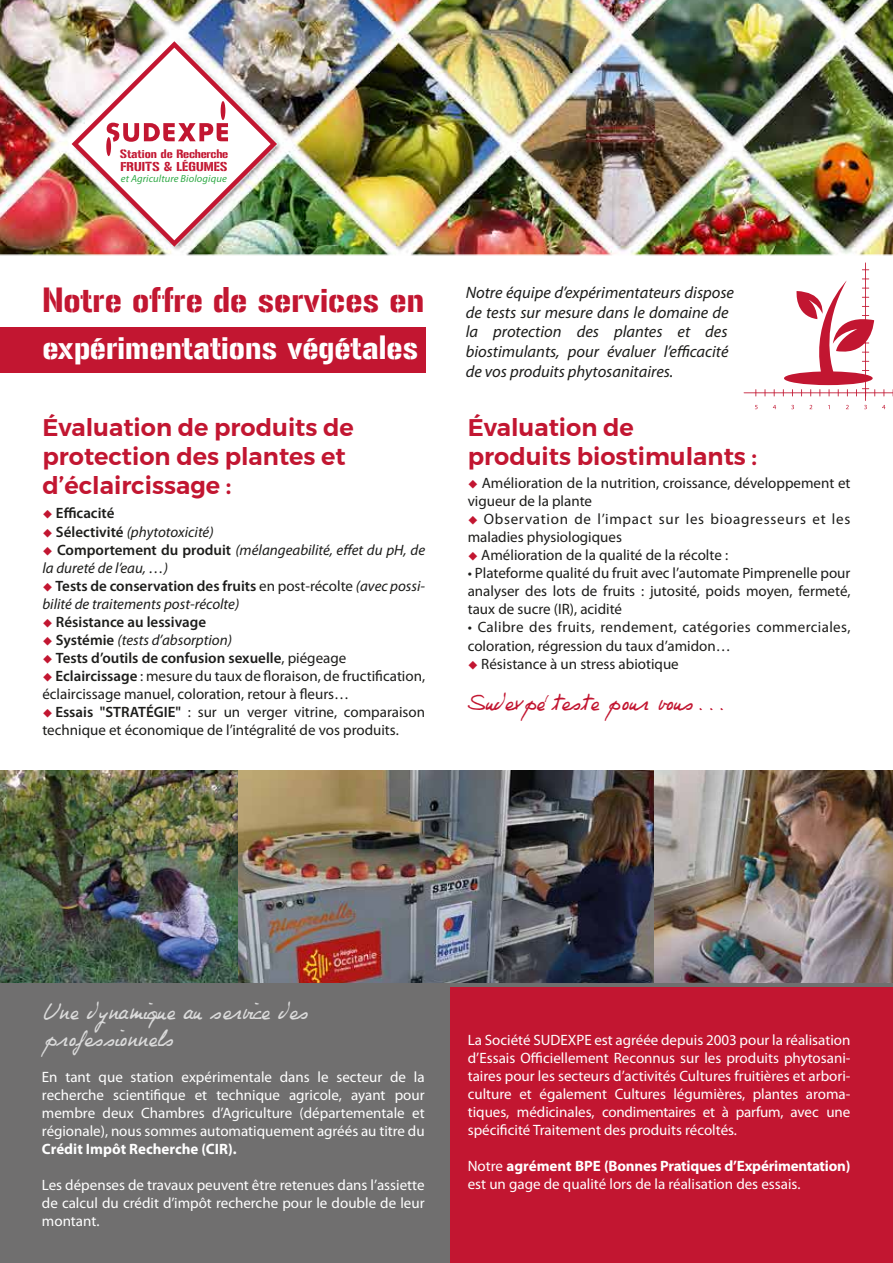
<style>
.page{position:relative;width:893px;height:1263px;background:#fff}
.page>*{position:absolute;margin:0;border:0;box-sizing:border-box;transform-origin:0 0}
.t1{font:30.75px "Gunplay";color:#c21631}
.t2{font:28.95px "Gunplay";color:#fff}
.t3{font:600 24px/28.8px "Montserrat";color:#c21631}
.t4{font:18px/27px "Philing";color:#dadada}
.t5{font:18px "Philing";color:#c21631}
.t6{font:italic 16.5px/19.8px "Myriad Pro";color:#1d1d1b}
.t7{font:15px/18px "Myriad Pro";color:#fff;text-align:justify}
.t8{font:15px/18px "Myriad Pro";color:#1d1d1b}
.t9{font:italic 15px/18px "Myriad Pro";color:#1d1d1b}
.t10{font:15px/18px "Myriad Pro";letter-spacing:.02em;color:#1d1d1b}
.t11{font:600 15px "Myriad Pro";color:#1d1d1b}
.t12{font:15px/18px "Myriad Pro";letter-spacing:.05em;color:#1d1d1b}
.t13{font:700 15px "Myriad Pro";color:#fff}
.t14{font:11.25px "Gunplay";letter-spacing:.005em;color:#c21631}
.t15{font:10.65px "Gunplay";letter-spacing:-.02em;color:#c21631}
.t16{font:italic 10.35px "Myriad Pro";letter-spacing:.01em;color:#31aa47}
.s1{color:#c21631}
.s2{font-weight:600;font-style:normal}
.s3{font-style:normal}
.s4{font-weight:400}
.s5{font-weight:600}
.s6{font-weight:700}
</style>
<div class="page">
<div style="left:0;top:955px;width:893px;height:308px;background:#706f6f"></div>
<div style="left:450px;top:987px;width:443px;height:276px;background:#c21631"></div>
<img style="left:256px;top:770px;width:398px;height:213px">
<img style="left:0;top:770px;width:256px;height:213px">
<img style="left:654px;top:770px;width:239px;height:213px">
<img style="left:0;top:0;width:893px;height:373px">
<hr style="left:865px;top:262px;width:1px;height:139px;background:#c21631">
<svg style="left:744px;top:278px;width:149px;height:118px"></svg>
<img style="left:72px;top:41px;width:205px;height:206px">
<hr style="left:221px;top:101px;width:4px;height:19px;background:#c21631;border-radius:50%">
<div style="left:106px;top:137px;width:5px;height:19px;background:#c21631;border-radius:50%"></div>
<p class="t15" style="left:120px;top:147px;width:110px">Station de Recherche</p>
<p class="t14" style="left:121px;top:160px;width:108px">FRUITS &amp; LÉGUMES</p>
<p class="t16" style="left:121px;top:173px;width:107px">et Agriculture Biologique</p>
<h1 class="t1" style="left:42px;top:282px;width:383px">Notre offre de services en</h1>
<h2 class="t2" style="left:42px;top:331px;width:377px">expérimentations végétales</h2>
<h3 class="t3" style="left:42px;top:413px;width:313px">Évaluation de produits de protection des plantes et d’éclaircissage :</h3>
<p class="t11" style="left:42px;top:505px;width:74px"><span class="s1">◆</span> Efficacité</p>
<p class="t9" style="left:42px;top:523px;width:173px"><span class="s1">◆</span> <span class="s2">Sélectivité</span> (phytotoxicité)</p>
<p class="t9" style="left:42px;top:541px;width:384px"><span class="s1">◆</span> <span class="s2">Comportement du produit</span> (mélangeabilité, effet du pH, de la dureté de l’eau, …)</p>
<p class="t9" style="left:42px;top:577px;width:384px"><span class="s1">◆</span> <span class="s2">Tests de conservation des fruits</span> <span class="s3">en post-récolte</span> (avec possi&shy;bilité de traitements post-récolte)</p>
<p class="t11" style="left:42px;top:613px;width:165px"><span class="s1">◆</span> Résistance au lessivage</p>
<p class="t9" style="left:42px;top:631px;width:191px"><span class="s1">◆</span> <span class="s2">Systémie</span> (tests d’absorption)</p>
<p class="t11" style="left:42px;top:649px;width:305px"><span class="s1">◆</span> Tests d’outils de confusion sexuelle<span class="s4">, piégeage</span></p>
<p class="t8" style="left:42px;top:667px;width:384px"><span class="s1">◆</span> <span class="s5">Eclaircissage</span> : mesure du taux de floraison, de fructification, éclaircissage manuel, coloration, retour à fleurs…</p>
<p class="t8" style="left:42px;top:703px;width:384px"><span class="s1">◆</span> <span class="s5">Essais "STRATÉGIE"</span> : sur un verger vitrine, comparaison technique et économique de l’intégralité de vos produits.</p>
<p class="t6" style="left:466px;top:283px;width:270px">Notre équipe d’expérimentateurs dispose de tests sur mesure dans le domaine de la protection des plantes et des biostimulants, pour évaluer l’efficacité de vos produits phytosanitaires.</p>
<h3 class="t3" style="left:468px;top:413px;width:291px">Évaluation de<br>produits biostimulants :</h3>
<p class="t8" style="left:468px;top:475px;width:384px"><span class="s1">◆</span> Amélioration de la nutrition, croissance, développement et vigueur de la plante</p>
<p class="t12" style="left:468px;top:511px;width:384px"><span class="s1">◆</span> Observation de l’impact sur les bioagresseurs et les maladies physiologiques</p>
<p class="t8" style="left:468px;top:547px;width:262px"><span class="s1">◆</span> Amélioration de la qualité de la récolte :</p>
<p class="t8" style="left:468px;top:565px;width:384px;text-align:justify">• Plateforme qualité du fruit avec l’automate Pimprenelle pour analyser des lots de fruits : jutosité, poids moyen, fermeté, taux de sucre (IR), acidité</p>
<p class="t10" style="left:468px;top:619px;width:384px">• Calibre des fruits, rendement, catégories commerciales, coloration, régression du taux d’amidon…</p>
<p class="t8" style="left:468px;top:655px;width:213px"><span class="s1">◆</span> Résistance à un stress abiotique</p>
<p class="t5" style="left:468px;top:693px;width:259px">Sudexpé teste pour vous...</p>
<p class="t4" style="left:44px;top:999px;width:267px">Une dynamique au service des professionnels</p>
<p class="t7" style="left:42px;top:1068px;width:384px">En tant que station expérimentale dans le secteur de la recherche scientifique et technique agricole, ayant pour membre deux Chambres d’Agriculture (départementale et régionale), nous sommes automatiquement agréés au titre du</p>
<p class="t13" style="left:42px;top:1140px;width:196px">Crédit Impôt Recherche (CIR).</p>
<p class="t7" style="left:42px;top:1176px;width:384px">Les dépenses de travaux peuvent être retenues dans l’assiette de calcul du crédit d’impôt recherche pour le double de leur montant.</p>
<p class="t7" style="left:468px;top:1031px;width:384px">La Société SUDEXPE est agréée depuis 2003 pour la réalisation d’Essais Officiellement Reconnus sur les produits phytosani&shy;taires pour les secteurs d’activités Cultures fruitières et arbori&shy;culture et également Cultures légumières, plantes aroma&shy;tiques, médicinales, condimentaires et à parfum, avec une spécificité Traitement des produits récoltés.</p>
<p class="t7" style="left:468px;top:1157px;width:384px">Notre <span class="s6">agrément BPE (Bonnes Pratiques d’Expérimentation) </span>est un gage de qualité lors de la réalisation des essais.</p>
</div>
